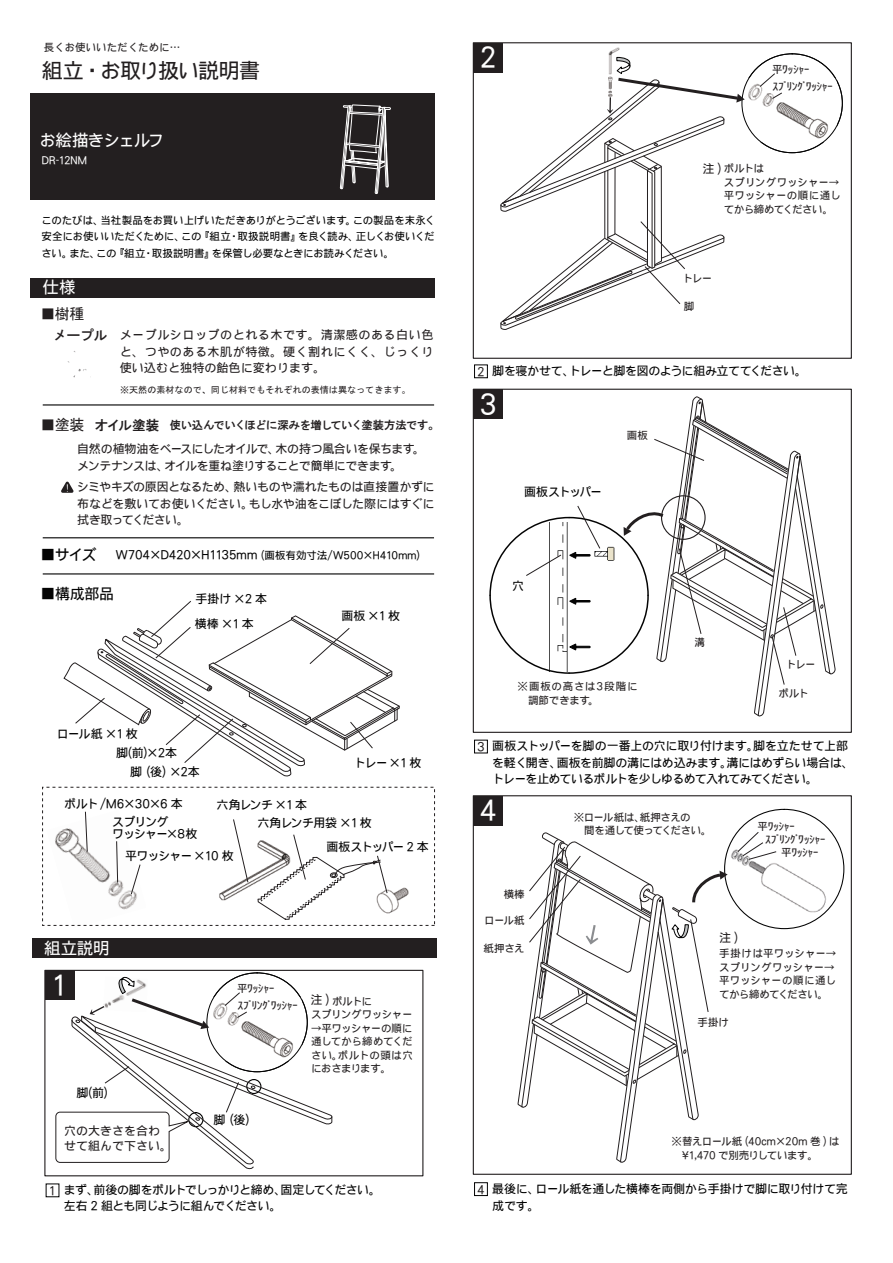
<style>
.page{position:relative;width:893px;height:1263px;background:#fff}
.page>*{position:absolute;margin:0;border:0;box-sizing:border-box;transform-origin:0 0}
.t1{font:27.6px "DF Gothic P W5 WINP RKSJ H";color:#fff}
.t2{font:21px "DF Gothic P W5 WINP RKSJ H";letter-spacing:-.05em;color:#231f20}
.t3{font:16.5px "DF Gothic P W5 WINP RKSJ H";letter-spacing:-.055em;color:#fff}
.t4{font:16.5px "DF Gothic P W5 WINP RKSJ H";letter-spacing:-.035em;color:#fff}
.t5{font:15px "DF Gothic P W5 WINP RKSJ H";letter-spacing:-.02em;color:#030303}
.t6{font:15px "MS Gothic";color:#231f20}
.t7{font:13.5px "HG Gothic E";color:#231f20}
.t8{font:12px/16.5px "DF Gothic P W5 WINP RKSJ H";letter-spacing:-.045em;color:#030303}
.t9{font:12px/16.5px "DF Gothic P W5 WINP RKSJ H";letter-spacing:-.01em;color:#231f20;text-align:justify}
.t10{font:12px/16.5px "DF Gothic P W5 WINP RKSJ H";letter-spacing:-.045em;color:#231f20}
.t11{font:12px/12px "DF Gothic P W5 WINP RKSJ H";letter-spacing:-.08em;color:#030303}
.t12{font:12px "DF Gothic P W5 WINP RKSJ H";letter-spacing:-.105em;color:#030303}
.t13{font:11.25px "HG Gothic E";letter-spacing:-.035em;color:#231f20}
.t14{font:10.5px/13.5px "DF Gothic P W5 WINP RKSJ H";letter-spacing:-.005em;color:#231f20}
.t15{font:10.5px/16.5px "DF Gothic P W5 WINP RKSJ H";letter-spacing:-.01em;color:#030303;text-align:justify}
.t16{font:10.5px/13.5px "DF Gothic P W5 WINP RKSJ H";letter-spacing:-.035em;color:#231f20}
.t17{font:10.5px/13.5px "DF Gothic P W5 WINP RKSJ H";letter-spacing:-.06em;color:#231f20}
.t18{font:10.5px/13.5px "DF Gothic P W5 WINP RKSJ H";letter-spacing:.06em;color:#231f20}
.t19{font:10.5px/13.5px "DF Gothic P W5 WINP RKSJ H";letter-spacing:-.04em;color:#231f20}
.t20{font:10.5px "DF Gothic P W5 WINP RKSJ H";letter-spacing:.01em;color:#fff}
.t21{font:9px "MS Gothic";color:#231f20}
.s1{font-family:"MS Gothic";font-size:15px}
.s2{font-size:13.5px}
.s3{font-size:12px}
.s4{color:#231f20}
</style>
<div class="page">
<img style="left:55px;top:828px;width:82px;height:82px">
<div style="left:30px;top:93px;width:404px;height:107px;background:#231f20"></div>
<img style="left:219px;top:872px;width:38px;height:29px">
<img style="left:388px;top:887px;width:21px;height:27px">
<img style="left:608px;top:47px;width:11px;height:10px">
<div style="left:30px;top:278px;width:404px;height:19px;background:#231f20"></div>
<div style="left:32px;top:938px;width:404px;height:19px;background:#231f20"></div>
<svg style="left:61px;top:482px;width:13px;height:11px"></svg>
<hr style="left:43px;top:404px;width:391px;height:1px;background:#030303">
<hr style="left:43px;top:537px;width:391px;height:1px;background:#030303">
<hr style="left:43px;top:573px;width:391px;height:1px;background:#030303">
<svg style="left:85px;top:811px;width:3px;height:41px"></svg>
<svg style="left:116px;top:840px;width:2px;height:43px"></svg>
<svg style="left:130px;top:864px;width:11px;height:31px"></svg>
<svg style="left:233px;top:819px;width:16px;height:64px"></svg>
<div style="left:42px;top:787px;width:393px;height:139px;border:1px dashed #231f20"></div>
<img style="left:67px;top:351px;width:24px;height:27px">
<div style="left:44px;top:970px;width:379px;height:206px;border:1px solid #231f20"></div>
<div style="left:474px;top:364px;width:14px;height:14px;border:1px solid #030303"></div>
<div style="left:474px;top:740px;width:14px;height:13px;border:1px solid #030303"></div>
<div style="left:474px;top:1182px;width:14px;height:14px;border:1px solid #030303"></div>
<div style="left:45px;top:970px;width:29px;height:30px;background:#231f20"></div>
<div style="left:473px;top:42px;width:379px;height:317px;border:1px solid #231f20"></div>
<div style="left:473px;top:43px;width:30px;height:29px;background:#231f20"></div>
<div style="left:473px;top:389px;width:379px;height:344px;border:1px solid #231f20"></div>
<div style="left:473px;top:389px;width:30px;height:30px;background:#231f20"></div>
<div style="left:473px;top:795px;width:379px;height:380px;border:1px solid #231f20"></div>
<div style="left:473px;top:796px;width:30px;height:29px;background:#231f20"></div>
<svg style="left:340px;top:104px;width:51px;height:90px"></svg>
<div style="left:742px;top:53px;width:101px;height:100px;background:#fff;border:1px solid #030303;border-radius:50%"></div>
<img style="left:745px;top:78px;width:92px;height:63px">
<svg style="left:759px;top:73px;width:24px;height:27px"></svg>
<img style="left:728px;top:845px;width:101px;height:71px">
<svg style="left:737px;top:831px;width:40px;height:29px"></svg>
<svg style="left:257px;top:834px;width:131px;height:92px"></svg>
<svg style="left:55px;top:975px;width:278px;height:195px"></svg>
<svg style="left:498px;top:57px;width:247px;height:273px"></svg>
<svg style="left:489px;top:396px;width:347px;height:321px"></svg>
<svg style="left:63px;top:601px;width:337px;height:176px"></svg>
<svg style="left:517px;top:832px;width:211px;height:331px"></svg>
<p class="t14" style="left:44px;top:41px;width:138px">長くお使いいただくために…</p>
<h2 class="t2" style="left:42px;top:60px;width:220px">組立・お取り扱い説明書</h2>
<h3 class="t3" style="left:40px;top:132px;width:126px">お絵描きシェルフ</h3>
<p class="t20" style="left:42px;top:155px;width:47px">DR-12NM</p>
<p class="t15" style="left:42px;top:212px;width:395px">このたびは、当社製品をお買い上げいただきありがとうございます。この製品を末永く安全にお使いいただくために、この『組立・取扱説明書』を良く読み、正しくお使いください。また、この『組立・取扱説明書』を保管し必要なときにお読みください。</p>
<h3 class="t4" style="left:43px;top:279px;width:35px">仕様</h3>
<p class="t6" style="left:41px;top:306px;width:46px">■樹種</p>
<p class="t7" style="left:53px;top:328px;width:55px">メープル</p>
<p class="t9" style="left:120px;top:327px;width:315px">メープルシロップのとれる木です。清潔感のある白い色と、つやのある木肌が特徴。硬く割れにくく、じっくり使い込むと独特の飴色に変わります。</p>
<p class="t21" style="left:120px;top:385px;width:292px">※天然の素材なので、同じ材料でもそれぞれの表情は異なってきます。</p>
<p class="t13" style="left:41px;top:419px;width:401px"><span class="s1">■塗装</span> <span class="s2">オイル塗装</span> 使い込んでいくほどに深みを増していく塗装方法です。</p>
<p class="t10" style="left:77px;top:441px;width:349px">自然の植物油をベースにしたオイルで、木の持つ風合いを保ちます。メンテナンスは、オイルを重ね塗りすることで簡単にできます。</p>
<p class="t9" style="left:77px;top:479px;width:359px">シミやキズの原因となるため、熱いものや濡れたものは直接置かずに布などを敷いてお使いください。もし水や油をこぼした際にはすぐに拭き取ってください。</p>
<p class="t5" style="left:41px;top:547px;width:57px">■サイズ</p>
<p class="t5" style="left:41px;top:586px;width:75px">■構成部品</p>
<p class="t15" style="left:116px;top:547px;width:306px"><span class="s3">W704×D420×H1135mm</span> (画板有効寸法/W500×H410mm)</p>
<p class="t8" style="left:195px;top:591px;width:73px">手掛け ×2 本</p>
<p class="t8" style="left:195px;top:615px;width:60px">横棒×1本</p>
<p class="t8" style="left:57px;top:725px;width:83px">ロール紙 ×1 枚</p>
<p class="t8" style="left:116px;top:745px;width:62px">脚(前)×2本</p>
<p class="t8" style="left:130px;top:763px;width:71px">脚（後）×2本</p>
<p class="t8" style="left:341px;top:608px;width:60px">画板×1 枚</p>
<p class="t8" style="left:354px;top:754px;width:69px">トレー×1 枚</p>
<p class="t8" style="left:64px;top:796px;width:120px">ボルト /M6×30×6 本</p>
<p class="t8" style="left:257px;top:795px;width:116px;line-height:18.3px;text-indent:-41px">六角レンチ ×1 本<br>六角レンチ用袋 ×1 枚</p>
<p class="t11" style="left:112px;top:815px;width:87px">スプリング<br>ワッシャー×8枚</p>
<p class="t11" style="left:125px;top:850px;width:110px">平ワッシャー ×10 枚</p>
<p class="t12" style="left:327px;top:841px;width:104px">画板ストッパー 2 本</p>
<h3 class="t4" style="left:44px;top:939px;width:67px">組立説明</h3>
<h1 class="t1" style="left:50px;top:971px;width:19px">1</h1>
<p class="t8" style="left:77px;top:1084px;width:33px">脚(前)</p>
<p class="t9" style="left:64px;top:1123px;width:109px;line-height:15px">穴の大きさを合わせて組んで下さい。</p>
<p class="t14" style="left:237px;top:979px;width:62px;line-height:17.4px">平ﾜｯｼｬｰ<br>ｽﾌﾟﾘﾝｸﾞﾜｯｼｬｰ</p>
<p class="t9" style="left:311px;top:991px;width:20px">注)</p>
<p class="t19" style="left:311px;top:994px;width:103px">　　ボルトに<br>スプリングワッシャー</p>
<p class="t14" style="left:311px;top:1021px;width:103px;text-align:justify">→平ワッシャーの順に通してから締めてください。ボルトの頭は穴におさまります。</p>
<p class="t8" style="left:214px;top:1111px;width:45px">脚（後）</p>
<p class="t8" style="left:64px;top:1181px;width:319px;text-indent:-16px"><span class="s4">1</span> まず、前後の脚をボルトでしっかりと締め、固定してください。左右 2 組とも同じように組んでください。</p>
<h1 class="t1" style="left:480px;top:44px;width:19px">2</h1>
<p class="t14" style="left:772px;top:60px;width:62px;line-height:17.4px">平ﾜｯｼｬｰ<br>ｽﾌﾟﾘﾝｸﾞﾜｯｼｬｰ</p>
<p class="t9" style="left:702px;top:160px;width:20px">注)</p>
<p class="t14" style="left:724px;top:161px;width:118px">ボルトは<br>スプリングワッシャー→平ワッシャーの順に通してから締めてください。</p>
<p class="t14" style="left:682px;top:272px;width:31px">トレー</p>
<p class="t14" style="left:684px;top:300px;width:12px">脚</p>
<p class="t8" style="left:477px;top:362px;width:331px"><span class="s4">2</span> 脚を寝かせて、トレーと脚を図のように組み立ててください。</p>
<h1 class="t1" style="left:480px;top:390px;width:19px">3</h1>
<p class="t12" style="left:524px;top:486px;width:80px">画板ストッパー</p>
<p class="t14" style="left:627px;top:429px;width:22px">画板</p>
<p class="t8" style="left:512px;top:577px;width:14px">穴</p>
<p class="t18" style="left:518px;top:680px;width:122px">※画板の高さは3段階に　調節できます。</p>
<p class="t14" style="left:694px;top:636px;width:12px">溝</p>
<p class="t14" style="left:786px;top:657px;width:31px">トレー</p>
<p class="t14" style="left:779px;top:686px;width:32px">ボルト</p>
<p class="t9" style="left:477px;top:739px;width:9px">3</p>
<p class="t8" style="left:492px;top:737px;width:363px">画板ストッパーを脚の一番上の穴に取り付けます。脚を立たせて上部を軽く開き、画板を前脚の溝にはめ込みます。溝にはめずらい場合は、トレーを止めているボルトを少しゆるめて入れてみてください。</p>
<h1 class="t1" style="left:480px;top:796px;width:19px">4</h1>
<p class="t14" style="left:504px;top:887px;width:23px">横棒</p>
<p class="t14" style="left:484px;top:913px;width:42px">ロール紙</p>
<p class="t14" style="left:484px;top:941px;width:43px">紙押さえ</p>
<p class="t17" style="left:574px;top:810px;width:139px">※ロール紙は、紙押さえの<br>　間を通して使ってください。</p>
<p class="t14" style="left:758px;top:820px;width:39px">平ﾜｯｼｬｰ</p>
<p class="t14" style="left:781px;top:846px;width:39px">平ﾜｯｼｬｰ</p>
<p class="t14" style="left:765px;top:833px;width:61px">ｽﾌﾟﾘﾝｸﾞﾜｯｼｬｰ</p>
<p class="t9" style="left:719px;top:929px;width:20px">注)</p>
<p class="t14" style="left:719px;top:946px;width:119px">手掛けは平ワッシャー→スプリングワッシャー→平ワッシャーの順に通してから締めてください。</p>
<p class="t14" style="left:697px;top:1016px;width:33px">手掛け</p>
<p class="t16" style="left:672px;top:1135px;width:169px">※替えロール紙 (40cm×20m 巻 ) は　\1,470 で別売りしています。</p>
<p class="t8" style="left:492px;top:1181px;width:357px;text-indent:-15px"><span class="s4">4</span> 最後に、ロール紙を通した横棒を両側から手掛けで脚に取り付けて完成です。</p>
</div>
